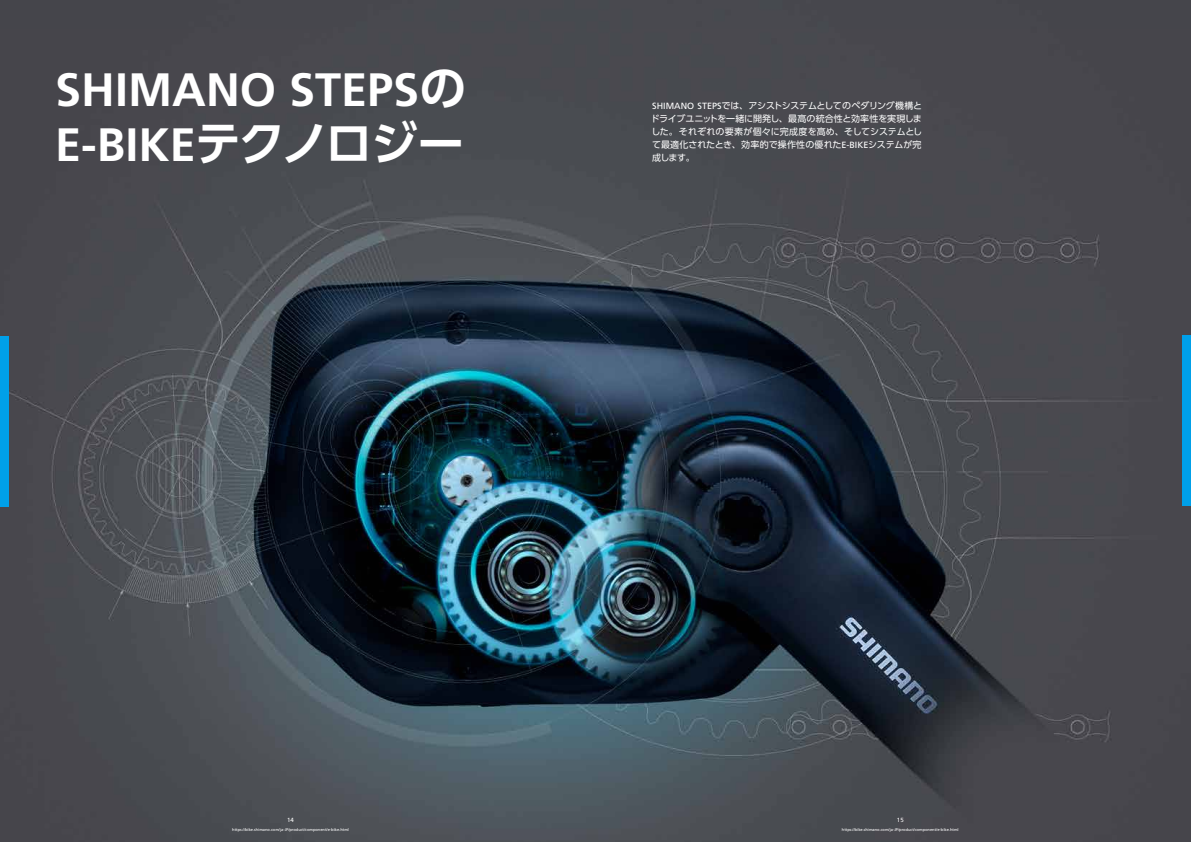
<style>
.page{position:relative;width:1191px;height:842px;background:#fff}
.page>*{position:absolute;margin:0;border:0;box-sizing:border-box;transform-origin:0 0}
.t1{font:700 46.8px/55px "Frutiger LT Pro";color:#fff}
.t2{font:9px/13px "UD Shin Go Pro";color:#fff;text-align:justify}
.t3{font:6px "Frutiger LT Pro";color:#fff}
.t4{font:4px "Frutiger LT Pro";color:#fff}
.s1{font-family:"UD Shin Go Pro De"}
.s2{font-family:"Frutiger LT Pro"}
</style>
<div class="page">
<img style="left:0;top:0;width:1191px;height:842px">
<div style="left:1182px;top:336px;width:9px;height:170px;background:#00a0e9"></div>
<div style="left:0;top:336px;width:9px;height:170px;background:#00a0e9"></div>
<h1 class="t1" style="left:55px;top:63px;width:412px">SHIMANO STEPS<span class="s1">の</span>-E BIKE<span class="s1">テクノロジー</span></h1>
<p class="t2" style="left:651px;top:99px;width:273px"><span class="s2">SHIMANO STEPS</span>では、アシストシステムとしてのペダリング機構とドライブユニットを一緒に開発し、最高の統合性と効率性を実現しました。それぞれの要素が個々に完成度を高め、そしてシステムとして最適化されたとき、効率的で操作性の優れた<span class="s2">E-BIKE</span>システムが完成します。</p>
<p class="t3" style="left:287px;top:816px;width:8px">14</p>
<p class="t4" style="left:232px;top:827px;width:118px">https://bike.shimano.com j a/ -JP/product/component -e/ bike.html</p>
<p class="t3" style="left:897px;top:816px;width:8px">15</p>
<p class="t4" style="left:842px;top:827px;width:118px">https://bike.shimano.com j a/ -JP/product/component -e/ bike.html</p>
</div>
